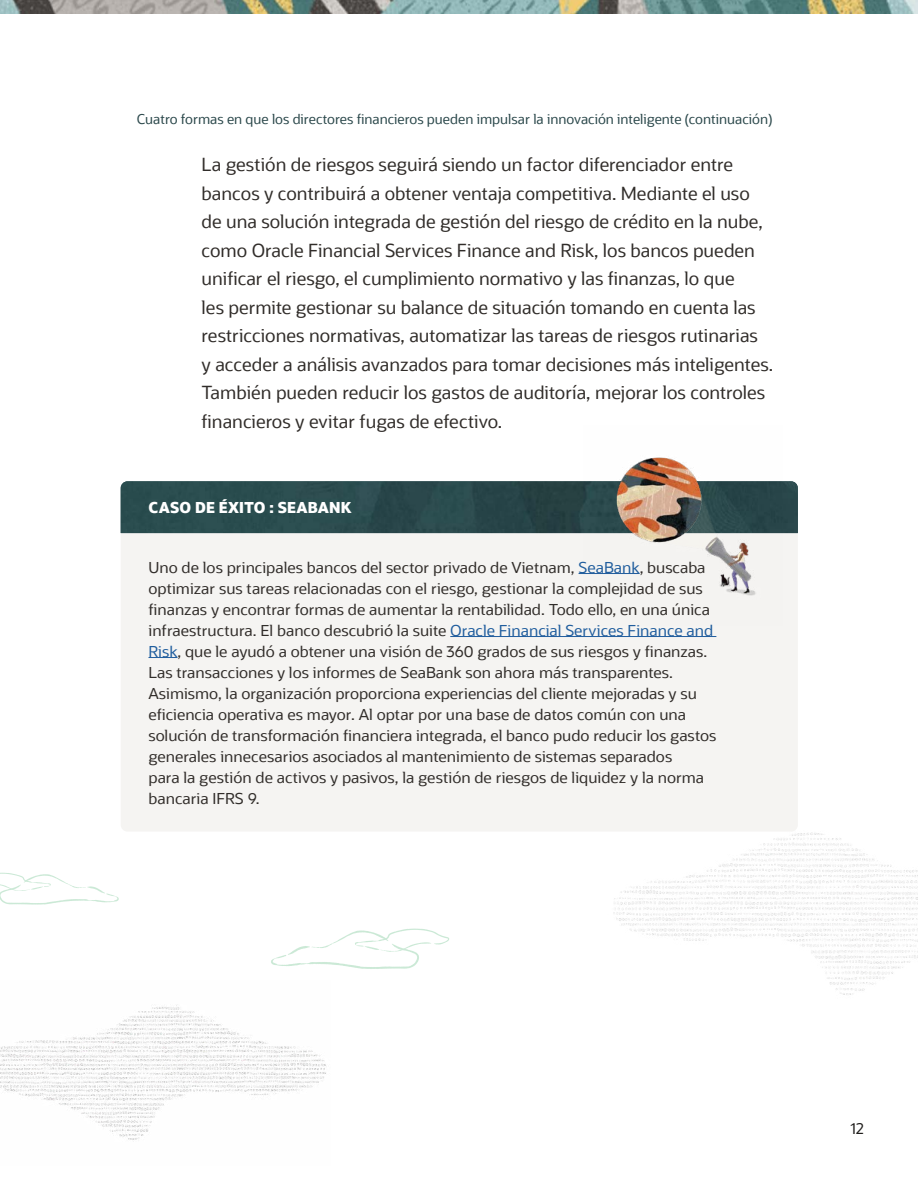
<style>
.page{position:relative;width:918px;height:1188px;background:#fff}
.page>*{position:absolute;margin:0;border:0;box-sizing:border-box;transform-origin:0 0}
.Body_Copy{font:18px/28.5px "Oracle Sans";color:#312d2a}
.t1{font:15px/21px "Oracle Sans";color:#312d2a;scale:1.04 1}
.SS_H1{font:800 15px "Oracle Sans";letter-spacing:.01em;color:#fff}
.t2{font:15px "Oracle Sans";color:#201e1c}
.t3{font:13.5px "Oracle Sans";color:#2b484b}
.s1{color:#215e9e}
</style>
<div class="page">
<img style="left:613px;top:832px;width:305px;height:163px">
<div style="left:121px;top:533px;width:677px;height:298px;background:#f5f4f2"></div>
<img style="left:121px;top:481px;width:677px;height:52px">
<hr style="left:579px;top:573px;width:61px;height:1px;background:#215e9e">
<hr style="left:450px;top:636px;width:266px;height:1px;background:#215e9e">
<hr style="left:148px;top:657px;width:30px;height:1px;background:#215e9e">
<img style="left:583px;top:457px;width:199px;height:168px">
<img style="left:0;top:1005px;width:326px;height:135px">
<svg style="left:271px;top:929px;width:178px;height:40px"></svg>
<svg style="left:0;top:873px;width:119px;height:32px"></svg>
<img style="left:0;top:0;width:918px;height:13px">
<p class="t3" style="left:137px;top:111px;width:637px">Cuatro formas en que los directores financieros pueden impulsar la innovación inteligente (continuación)</p>
<p class="Body_Copy" style="left:202px;top:150px;width:573px">La gestión de riesgos seguirá siendo un factor diferenciador entre bancos y contribuirá a obtener ventaja competitiva. Mediante el uso de una solución integrada de gestión del riesgo de crédito en la nube, como Oracle Financial Services Finance and Risk, los bancos pueden unificar el riesgo, el cumplimiento normativo y las finanzas, lo que<br>les permite gestionar su balance de situación tomando en cuenta las restricciones normativas, automatizar las tareas de riesgos rutinarias<br>y acceder a análisis avanzados para tomar decisiones más inteligentes.<br>También pueden reducir los gastos de auditoría, mejorar los controles financieros y evitar fugas de efectivo.</p>
<p class="SS_H1" style="left:148px;top:498px;width:205px">CASO DE ÉXITO : SEABANK</p>
<p class="t1" style="left:148px;top:557px;width:548px">Uno de los principales bancos del sector privado de Vietnam, <span class="s1">SeaBank</span>, buscaba optimizar sus tareas relacionadas con el riesgo, gestionar la complejidad de sus finanzas y encontrar formas de aumentar la rentabilidad. Todo ello, en una única infraestructura. El banco descubrió la suite <span class="s1">Oracle Financial Services Finance and Risk</span>, que le ayudó a obtener una visión de 360 grados de sus riesgos y finanzas.<br>Las transacciones y los informes de SeaBank son ahora más transparentes.<br>Asimismo, la organización proporciona experiencias del cliente mejoradas y su eficiencia operativa es mayor. Al optar por una base de datos común con una solución de transformación financiera integrada, el banco pudo reducir los gastos generales innecesarios asociados al mantenimiento de sistemas separados<br>para la gestión de activos y pasivos, la gestión de riesgos de liquidez y la norma bancaria IFRS 9.</p>
<p class="t2" style="left:851px;top:1119px;width:15px">12</p>
</div>
